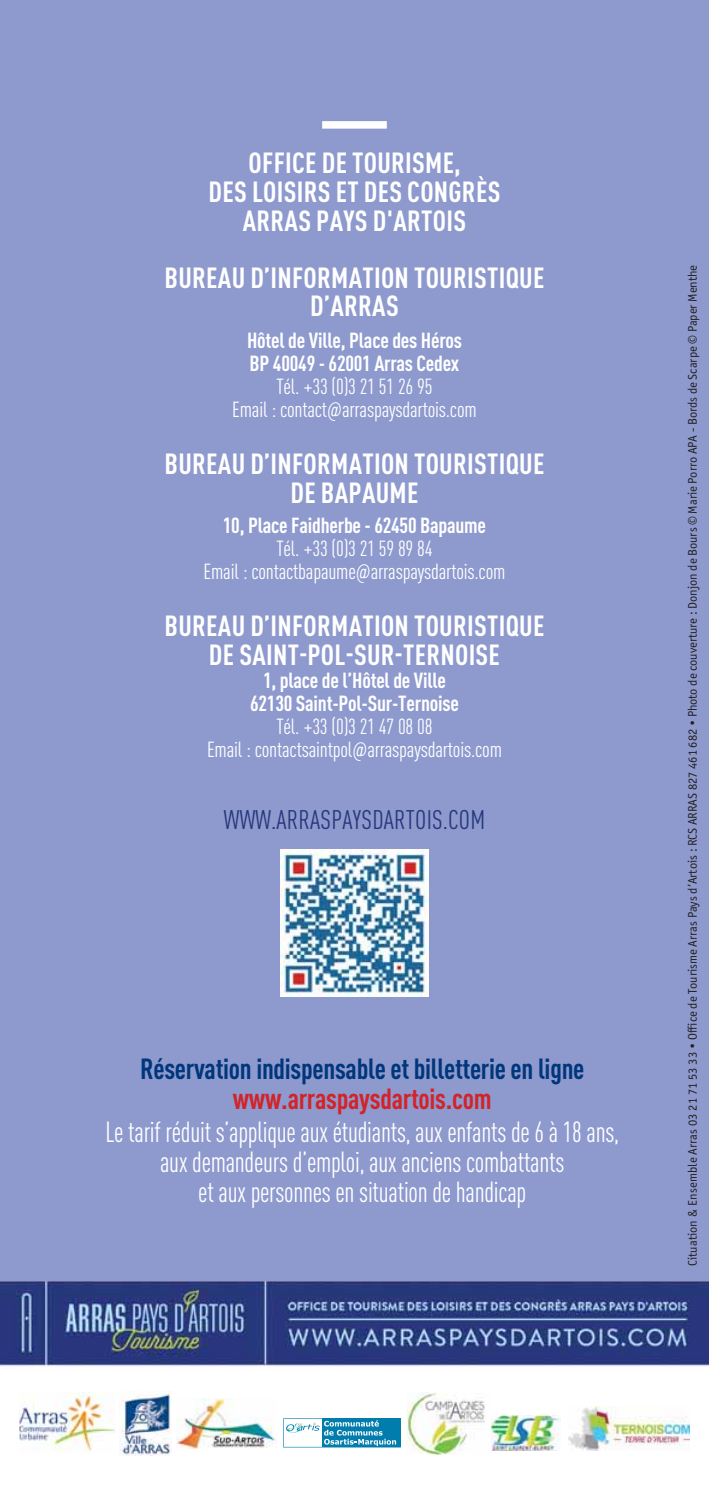
<style>
.page{position:relative;width:709px;height:1489px;background:#fff}
.page>*{position:absolute;margin:0;border:0;box-sizing:border-box;transform-origin:0 0}
.t1{font:700 condensed 28.75px/28.8px "DIN Pro";letter-spacing:.01em;color:#fff;text-align:center}
.t2{font:condensed 28.75px/30px "DIN Pro";letter-spacing:-.01em;color:#fff;text-align:center;scale:.93 1}
.t3{font:700 condensed 28.75px "DIN Pro";letter-spacing:-.01em;color:#00367b}
.t4{font:700 condensed 28.75px "DIN Pro";letter-spacing:-.01em;color:#d2232a}
.t5{font:condensed 26.5px "DIN Pro";letter-spacing:.01em;color:#27387d}
.t6{font:condensed 21.5px/23px "DIN Pro";letter-spacing:-.01em;color:#fff;text-align:center}
.t7{font:700 condensed 21.5px/23px "DIN Pro";letter-spacing:-.01em;color:#fff}
.t8{font:12.5px "Officina Sans ITC Pro";color:#231f20}
</style>
<div class="page">
<div style="left:0;top:0;width:709px;height:1362px;background:#8e9ace"></div>
<img style="left:281px;top:849px;width:147px;height:147px">
<div style="left:322px;top:121px;width:65px;height:8px;background:#fff"></div>
<img style="left:120px;top:1391px;width:51px;height:64px">
<img style="left:20px;top:1392px;width:95px;height:59px">
<img style="left:408px;top:1392px;width:84px;height:61px">
<img style="left:176px;top:1398px;width:99px;height:50px">
<svg style="left:283px;top:1418px;width:118px;height:29px"></svg>
<img style="left:0;top:1281px;width:709px;height:86px">
<img style="left:491px;top:1415px;width:69px;height:34px">
<img style="left:568px;top:1406px;width:121px;height:43px">
<p class="t1" style="left:209px;top:152px;width:293px">OFFICE DE TOURISME,<br>DES LOISIRS ET DES CONGRÈS<br>ARRAS PAYS D'ARTOIS</p>
<p class="t1" style="left:164px;top:266px;width:381px">BUREAU D’INFORMATION TOURISTIQUE<br>D’ARRAS</p>
<p class="t7" style="left:247px;top:331px;width:216px">Hôtel de Ville, Place des Héros<br>BP 40049 - 62001 Arras Cedex</p>
<p class="t6" style="left:232px;top:377px;width:246px">Tél. +33 (0)3 21 51 26 95<br>Email : contact@arraspaysdartois.com</p>
<p class="t1" style="left:164px;top:452px;width:381px">BUREAU D’INFORMATION TOURISTIQUE<br>DE BAPAUME</p>
<p class="t7" style="left:223px;top:516px;width:265px">10, Place Faidherbe - 62450 Bapaume</p>
<p class="t6" style="left:203px;top:539px;width:303px">Tél. +33 (0)3 21 59 89 84<br>Email : contactbapaume@arraspaysdartois.com</p>
<p class="t1" style="left:164px;top:614px;width:381px">BUREAU D’INFORMATION TOURISTIQUE<br>DE SAINT-POL-SUR-TERNOISE</p>
<p class="t7" style="left:250px;top:671px;width:210px;text-align:center">1, place de l’Hôtel de Ville<br>62130 Saint-Pol-Sur-Ternoise</p>
<p class="t6" style="left:207px;top:717px;width:296px">Tél. +33 (0)3 21 47 08 08<br>Email : contactsaintpol@arraspaysdartois.com</p>
<p class="t5" style="left:224px;top:810px;width:263px">WWW.ARRASPAYSDARTOIS.COM</p>
<p class="t3" style="left:140px;top:1058px;width:446px">Réservation indispensable et billetterie en ligne</p>
<p class="t4" style="left:233px;top:1088px;width:260px">www.arraspaysdartois.com</p>
<p class="t2" style="left:105px;top:1120px;width:554px">Le tarif réduit s’applique aux étudiants, aux enfants de 6 à 18 ans, aux demandeurs d’emploi, aux anciens combattants<br>et aux personnes en situation de handicap</p>
<p class="t8" style="left:688px;top:1265px;width:1002px;rotate:-90deg">Cituation &amp; Ensemble Arras 03 21 71 53 33 • Office de Tourisme Arras Pays d’Artois : RCS ARRAS 827 461 682 • Photo de couverture : Donjon de Bours © Marie Porro APA - Bords de Scarpe © Paper Menthe</p>
</div>
